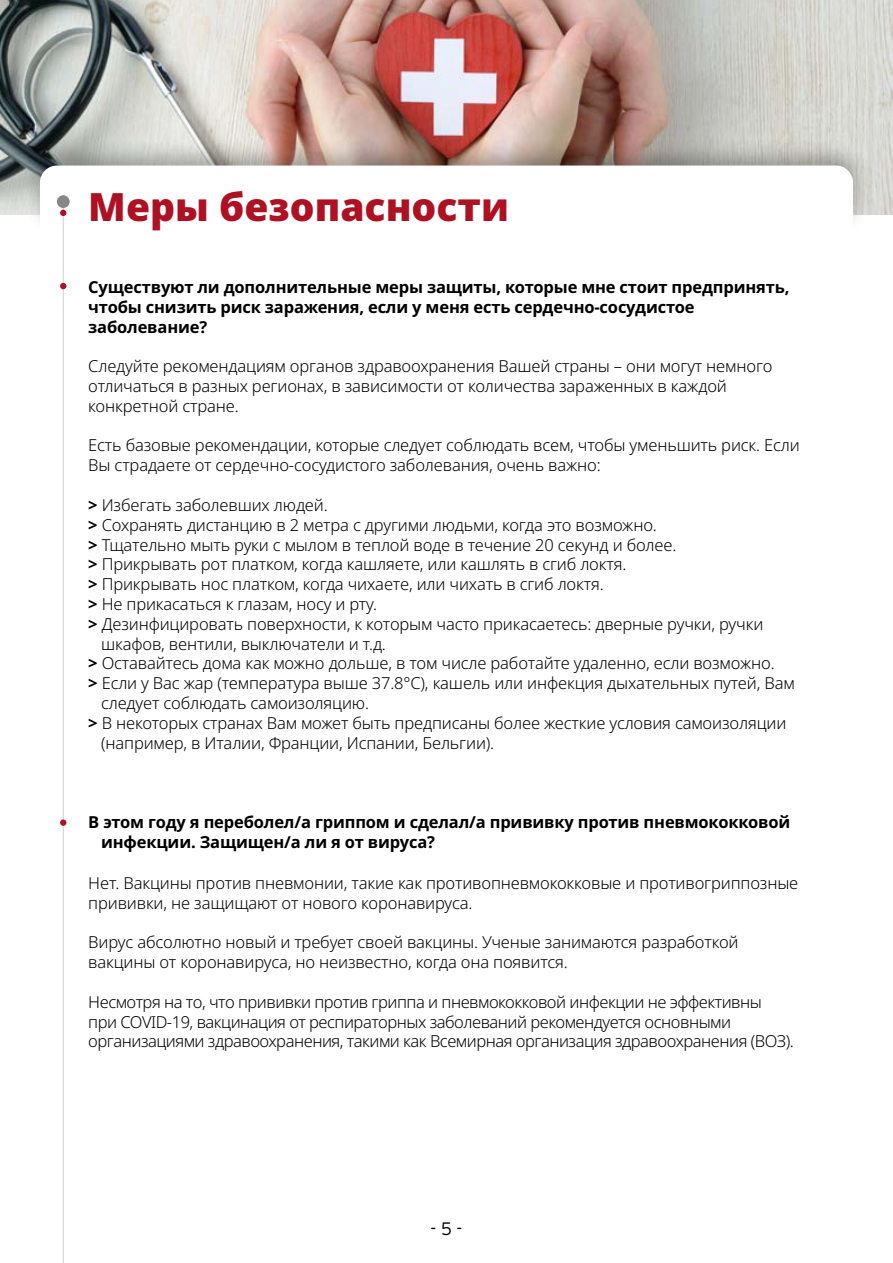
<style>
.page{position:relative;width:893px;height:1263px;background:#fff}
.page>*{position:absolute;margin:0;border:0;box-sizing:border-box;transform-origin:0 0}
.t1{font:900 39px "Noto Sans";color:#ae1122}
.t2{font:300 18px "Interstate";color:#000}
.t3{font:300 16.5px/19.8px "Noto Sans";letter-spacing:-.01em;color:#000}
.t4{font:700 16.5px/19.8px "Noto Sans";letter-spacing:-.01em;color:#000}
.t5{font:300 16.5px/19.8px "Noto Sans";letter-spacing:-.03em;color:#000}
.s1{font-weight:700}
</style>
<div class="page">
<img style="left:0;top:0;width:893px;height:215px">
<div style="left:21px;top:137px;width:851px;height:99px;background:#000;opacity:.3"></div>
<div style="left:40px;top:166px;width:813px;height:60px;background:#fff;border-radius:17px"></div>
<div style="left:40px;top:180px;width:813px;height:77px;background:#fff;border-radius:17px"></div>
<hr style="left:63px;top:200px;width:1px;height:1063px;background:#d0d0d0">
<svg style="left:60px;top:210px;width:6px;height:6px"></svg>
<div style="left:60px;top:819px;width:6px;height:7px;background:#ae1122;border-radius:50%"></div>
<div style="left:57px;top:195px;width:13px;height:13px;background:#878787;border-radius:50%"></div>
<svg style="left:60px;top:283px;width:6px;height:6px"></svg>
<h1 class="t1" style="left:88px;top:177px;width:422px">Меры безопасности</h1>
<p class="t4" style="left:88px;top:278px;width:703px">Существуют ли дополнительные меры защиты, которые мне стоит предпринять, чтобы снизить риск заражения, если у меня есть сердечно-сосудистое заболевание?</p>
<p class="t3" style="left:88px;top:357px;width:686px">Следуйте рекомендациям органов здравоохранения Вашей страны – они могут немного отличаться в разных регионах, в зависимости от количества зараженных в каждой конкретной стране.</p>
<p class="t3" style="left:88px;top:436px;width:713px">Есть базовые рекомендации, которые следует соблюдать всем, чтобы уменьшить риск. Если<br>Вы страдаете от сердечно-сосудистого заболевания, очень важно:</p>
<p class="t3" style="left:88px;top:495px;width:241px"><span class="s1">&gt;</span> Избегать заболевших людей.</p>
<p class="t3" style="left:88px;top:515px;width:570px"><span class="s1">&gt;</span> Сохранять дистанцию в 2 метра с другими людьми, когда это возможно.</p>
<p class="t3" style="left:88px;top:535px;width:590px"><span class="s1">&gt;</span> Тщательно мыть руки с мылом в теплой воде в течение 20 секунд и более.</p>
<p class="t3" style="left:88px;top:555px;width:540px"><span class="s1">&gt;</span> Прикрывать рот платком, когда кашляете, или кашлять в сгиб локтя.</p>
<p class="t3" style="left:88px;top:575px;width:517px"><span class="s1">&gt;</span> Прикрывать нос платком, когда чихаете, или чихать в сгиб локтя.</p>
<p class="t3" style="left:88px;top:594px;width:290px"><span class="s1">&gt;</span> Не прикасаться к глазам, носу и рту.</p>
<p class="t3" style="left:88px;top:614px;width:676px"><span class="s1">&gt;</span> Дезинфицировать поверхности, к которым часто прикасаетесь: дверные ручки, ручки</p>
<p class="t3" style="left:101px;top:634px;width:286px">шкафов, вентили, выключатели и т.д.</p>
<p class="t3" style="left:88px;top:654px;width:688px"><span class="s1">&gt;</span> Оставайтесь дома как можно дольше, в том числе работайте удаленно, если возможно.</p>
<p class="t3" style="left:88px;top:674px;width:708px"><span class="s1">&gt;</span> Если у Вас жар (температура выше 37.8°C), кашель или инфекция дыхательных путей, Вам</p>
<p class="t3" style="left:101px;top:693px;width:269px">следует соблюдать самоизоляцию.</p>
<p class="t3" style="left:88px;top:713px;width:700px"><span class="s1">&gt;</span> В некоторых странах Вам может быть предписаны более жесткие условия самоизоляции</p>
<p class="t3" style="left:101px;top:733px;width:395px">(например, в Италии, Франции, Испании, Бельгии).</p>
<p class="t4" style="left:101px;top:812px;width:691px;text-indent:-13px">В этом году я переболел/а гриппом и сделал/а прививку против пневмококковой инфекции. Защищен/а ли я от вируса?</p>
<p class="t3" style="left:88px;top:873px;width:712px">Нет. Вакцины против пневмонии, такие как противопневмококковые и противогриппозные прививки, не защищают от нового коронавируса.</p>
<p class="t3" style="left:88px;top:933px;width:652px">Вирус абсолютно новый и требует своей вакцины. Ученые занимаются разработкой вакцины от коронавируса, но неизвестно, когда она появится.</p>
<p class="t5" style="left:88px;top:992px;width:707px">Несмотря на то, что прививки против гриппа и пневмококковой инфекции не эффективны при COVID-19, вакцинация от респираторных заболеваний рекомендуется основными организациями здравоохранения, такими как Всемирная организация здравоохранения (ВОЗ).</p>
<p class="t2" style="left:431px;top:1218px;width:33px">- 5 -</p>
</div>
